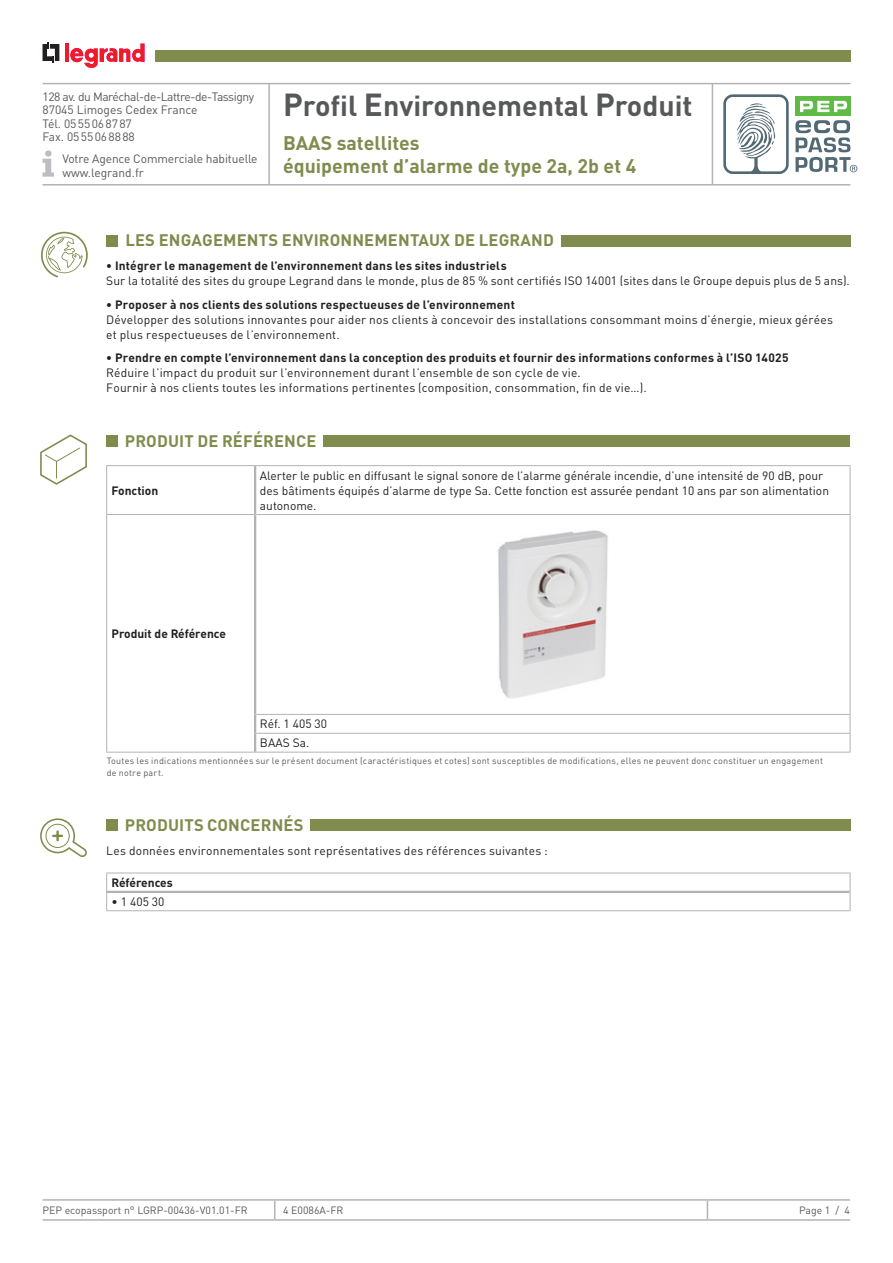
<style>
.page{position:relative;width:893px;height:1263px;background:#fff}
.page>*{position:absolute;margin:0;border:0;box-sizing:border-box;transform-origin:0 0}
.t1{font:700 28.5px "DIN Pro";color:#57585a}
.t2{font:700 19.5px/22.5px "DIN Pro";color:#7f8c4e}
.t3{font:700 16.5px "DIN Pro";letter-spacing:.01em;color:#7f8c4e}
.t4{font:12px/15px "DIN Pro";letter-spacing:.015em;color:#231f20}
.t5{font:700 12px "DIN Pro";letter-spacing:.015em;color:#231f20}
.t6{font:12px/13.5px "DIN Pro";letter-spacing:-.01em;color:#57585a}
.t7{font:10.5px "DIN Pro";color:#57585a}
.t8{font:9px/12px "DIN Pro";letter-spacing:.025em;color:#57585a}
.s1{font-size:31.5px}
</style>
<div class="page">
<hr style="left:43px;top:1199px;width:232px;height:2px;background:#b2b3b7">
<hr style="left:275px;top:1199px;width:432px;height:2px;background:#b2b3b7">
<svg style="left:274px;top:1201px;width:1px;height:18px"></svg>
<hr style="left:707px;top:1199px;width:143px;height:2px;background:#b2b3b7">
<svg style="left:707px;top:1201px;width:1px;height:18px"></svg>
<hr style="left:43px;top:1219px;width:232px;height:2px;background:#b2b3b7">
<hr style="left:275px;top:1219px;width:432px;height:2px;background:#b2b3b7">
<hr style="left:707px;top:1219px;width:143px;height:2px;background:#b2b3b7">
<div style="left:795px;top:97px;width:56px;height:19px;background:#60bb46"></div>
<svg style="left:800px;top:101px;width:47px;height:11px"></svg>
<svg style="left:723px;top:94px;width:66px;height:80px"></svg>
<svg style="left:795px;top:120px;width:62px;height:52px"></svg>
<svg style="left:43px;top:43px;width:16px;height:20px"></svg>
<hr style="left:65px;top:44px;width:4px;height:18px;background:#ee1d23">
<svg style="left:70px;top:44px;width:75px;height:24px"></svg>
<hr style="left:43px;top:83px;width:807px;height:1px;background:#b2b3b7">
<hr style="left:43px;top:184px;width:807px;height:2px;background:#b2b3b7">
<hr style="left:268px;top:84px;width:2px;height:100px;background:#b2b3b7">
<hr style="left:712px;top:84px;width:1px;height:100px;background:#b2b3b7">
<div style="left:155px;top:50px;width:695px;height:12px;background:#7f8c4e"></div>
<svg style="left:43px;top:150px;width:11px;height:27px"></svg>
<div style="left:106px;top:235px;width:12px;height:11px;background:#7f8c4e"></div>
<div style="left:561px;top:235px;width:289px;height:11px;background:#7f8c4e"></div>
<svg style="left:41px;top:232px;width:47px;height:45px"></svg>
<div style="left:106px;top:819px;width:12px;height:12px;background:#7f8c4e"></div>
<div style="left:310px;top:819px;width:540px;height:12px;background:#7f8c4e"></div>
<div style="left:106px;top:435px;width:12px;height:12px;background:#7f8c4e"></div>
<div style="left:323px;top:435px;width:527px;height:12px;background:#7f8c4e"></div>
<hr style="left:106px;top:465px;width:149px;height:1px;background:#b2b3b7">
<hr style="left:106px;top:466px;width:1px;height:48px;background:#b2b3b7">
<hr style="left:106px;top:514px;width:148px;height:1px;background:#b2b3b7">
<hr style="left:106px;top:515px;width:1px;height:199px;background:#b2b3b7">
<svg style="left:106px;top:714px;width:1px;height:38px"></svg>
<hr style="left:106px;top:752px;width:149px;height:1px;background:#b2b3b7">
<hr style="left:255px;top:752px;width:595px;height:1px;background:#b2b3b7">
<hr style="left:255px;top:465px;width:595px;height:1px;background:#b2b3b7">
<hr style="left:850px;top:466px;width:1px;height:48px;background:#b2b3b7">
<hr style="left:256px;top:514px;width:594px;height:1px;background:#b2b3b7">
<hr style="left:850px;top:515px;width:1px;height:199px;background:#b2b3b7">
<hr style="left:256px;top:714px;width:594px;height:1px;background:#b2b3b7">
<hr style="left:256px;top:733px;width:594px;height:1px;background:#b2b3b7">
<svg style="left:850px;top:715px;width:1px;height:37px"></svg>
<hr style="left:254px;top:466px;width:2px;height:48px;background:#b2b3b7">
<hr style="left:254px;top:514px;width:2px;height:200px;background:#b2b3b7">
<svg style="left:254px;top:714px;width:2px;height:38px"></svg>
<img style="left:498px;top:530px;width:110px;height:168px">
<hr style="left:106px;top:873px;width:744px;height:1px;background:#b2b3b7">
<svg style="left:850px;top:873px;width:1px;height:37px"></svg>
<hr style="left:106px;top:910px;width:744px;height:1px;background:#b2b3b7">
<hr style="left:107px;top:891px;width:743px;height:2px;background:#b2b3b7">
<svg style="left:106px;top:873px;width:1px;height:37px"></svg>
<svg style="left:40px;top:434px;width:47px;height:51px"></svg>
<svg style="left:40px;top:818px;width:47px;height:39px"></svg>
<p class="t6" style="left:43px;top:89px;width:213px">128 av. du Maréchal-de-Lattre-de-Tassigny<br>87045 Limoges Cedex France<br>Tél. 0555068787<br>Fax. 0555068888</p>
<p class="t6" style="left:62px;top:152px;width:197px">Votre Agence Commerciale habituelle www.legrand.fr</p>
<h1 class="t1" style="left:283px;top:82px;width:411px"><span class="s1">P</span>rofil <span class="s1">E</span>nvironnemental <span class="s1">P</span>roduit</h1>
<h2 class="t2" style="left:283px;top:130px;width:355px">BAAS satellites<br>équipement d’alarme de type 2a, 2b et 4</h2>
<h3 class="t3" style="left:125px;top:227px;width:430px">LES ENGAGEMENTS ENVIRONNEMENTAUX DE LEGRAND</h3>
<p class="t5" style="left:106px;top:256px;width:402px">• Intégrer le management de l’environnement dans les sites industriels</p>
<p class="t4" style="left:106px;top:273px;width:745px">Sur la totalité des sites du groupe Legrand dans le monde, plus de 85 % sont certifiés ISO 14001 (sites dans le Groupe depuis plus de 5 ans).</p>
<p class="t5" style="left:106px;top:294px;width:410px">• Proposer à nos clients des solutions respectueuses de l’environnement</p>
<p class="t4" style="left:106px;top:311px;width:728px">Développer des solutions innovantes pour aider nos clients à concevoir des installations consommant moins d’énergie, mieux gérées et plus respectueuses de l’environnement.</p>
<p class="t5" style="left:106px;top:348px;width:684px">• Prendre en compte l’environnement dans la conception des produits et fournir des informations conformes à l’ISO 14025</p>
<p class="t4" style="left:106px;top:365px;width:542px">Réduire l’impact du produit sur l’environnement durant l’ensemble de son cycle de vie.<br>Fournir à nos clients toutes les informations pertinentes (composition, consommation, fin de vie…).</p>
<h3 class="t3" style="left:125px;top:427px;width:193px">PRODUIT DE RÉFÉRENCE</h3>
<p class="t5" style="left:112px;top:480px;width:48px">Fonction</p>
<p class="t4" style="left:260px;top:467px;width:571px">Alerter le public en diffusant le signal sonore de l’alarme générale incendie, d’une intensité de 90 dB, pour des bâtiments équipés d’alarme de type Sa. Cette fonction est assurée pendant 10 ans par son alimentation autonome.</p>
<p class="t5" style="left:112px;top:624px;width:116px">Produit de Référence</p>
<p class="t4" style="left:260px;top:714px;width:69px;line-height:18.9px">Réf. 1 405 30<br>BAAS Sa.</p>
<p class="t8" style="left:107px;top:754px;width:718px">Toutes les indications mentionnées sur le présent document (caractéristiques et cotes) sont susceptibles de modifications, elles ne peuvent donc constituer un engagement de notre part.</p>
<h3 class="t3" style="left:125px;top:811px;width:180px">PRODUITS CONCERNÉS</h3>
<p class="t4" style="left:106px;top:842px;width:443px">Les données environnementales sont représentatives des références suivantes :</p>
<p class="t5" style="left:112px;top:873px;width:63px">Références</p>
<p class="t4" style="left:112px;top:893px;width:54px">• 1 405 30</p>
<p class="t7" style="left:43px;top:1203px;width:207px">PEP ecopassport n° LGRP-00436-V01.01-FR</p>
<p class="t7" style="left:283px;top:1203px;width:62px">4 E0086A-FR</p>
<p class="t7" style="left:799px;top:1203px;width:53px">Page 1 / 4</p>
</div>
